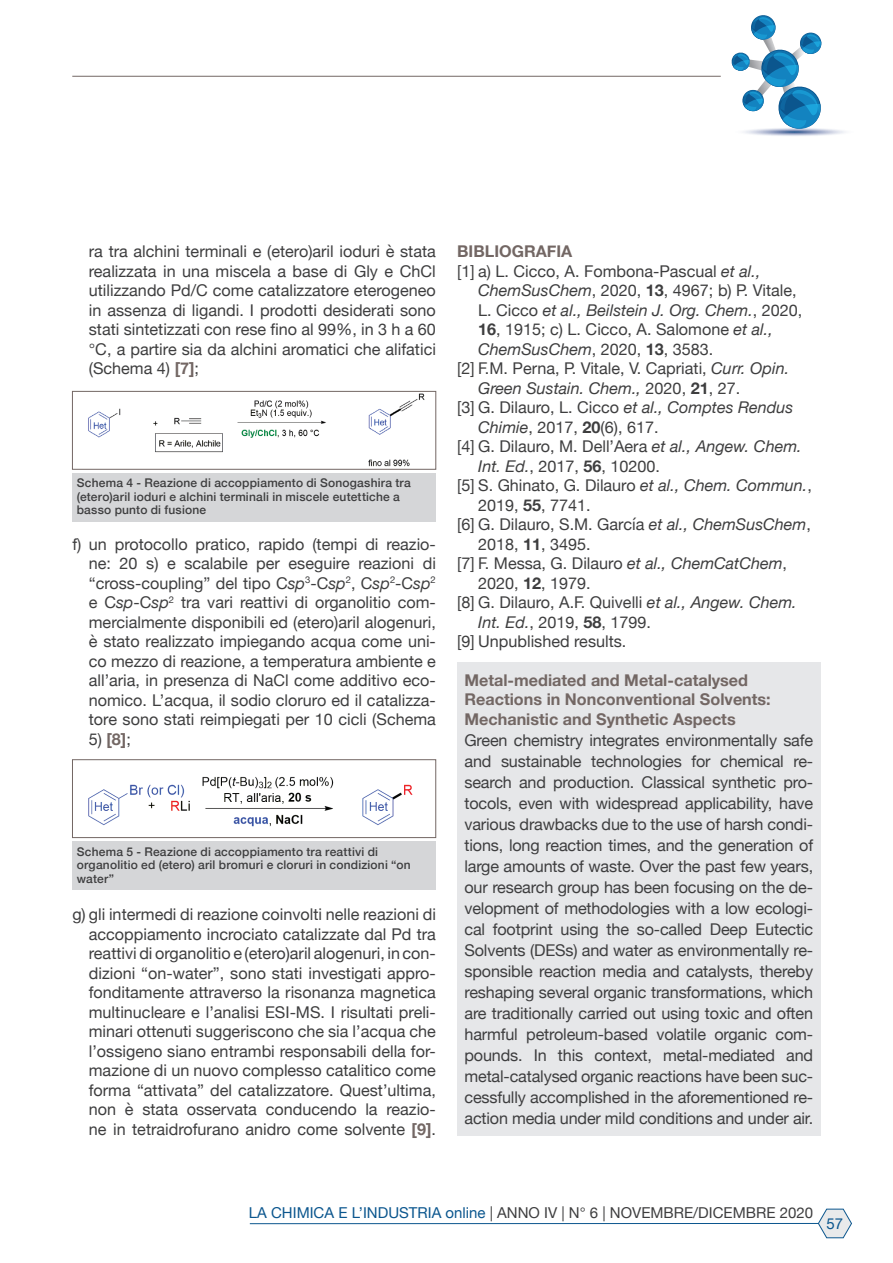
<style>
.page{position:relative;width:893px;height:1263px;background:#fff}
.page>*{position:absolute;margin:0;border:0;box-sizing:border-box;transform-origin:0 0}
.Normale{font:16.2px/19.5px "Helvetica Neue";color:#3e3e3f}
.Normale-2{font:700 16.2px/19.5px "Helvetica Neue";color:#736764}
.t1{font:15px "Helvetica Neue";color:#3e3e3f}
.t2{font:15px "Helvetica Neue";color:#0b568e}
.Dida{font:500 12px/13.5px "Helvetica Neue";letter-spacing:.015em;color:#3e3e3f}
.s1{font-weight:700;color:#736764}
.s2{font-style:italic}
.s3{font-weight:700}
.s4{color:#0b568e}
</style>
<div class="page">
<hr style="left:72px;top:76px;width:649px;height:1px;background:#736764">
<svg style="left:731px;top:15px;width:114px;height:121px"></svg>
<svg style="left:818px;top:1209px;width:34px;height:29px"></svg>
<hr style="left:250px;top:1223px;width:568px;height:1px;background:#0b568e">
<div style="left:457px;top:662px;width:364px;height:474px;background:#e6e7e9"></div>
<img style="left:88px;top:776px;width:325px;height:51px">
<div style="left:72px;top:759px;width:364px;height:79px;border:1px solid #736764"></div>
<div style="left:72px;top:841px;width:364px;height:49px;background:#d5d6d8"></div>
<img style="left:88px;top:393px;width:337px;height:74px">
<div style="left:72px;top:391px;width:364px;height:78px;border:1px solid #736764"></div>
<div style="left:72px;top:473px;width:364px;height:48px;background:#d5d6d8"></div>
<p class="Normale" style="left:89px;top:243px;width:349px;text-align:justify">ra tra alchini terminali e (etero)aril ioduri è stata realizzata in una miscela a base di Gly e ChCl utilizzando Pd/C come catalizzatore eterogeneo in assenza di ligandi. I prodotti desiderati sono stati sintetizzati con rese fino al 99%, in 3 h a 60 °C, a partire sia da alchini aromatici che alifatici (Schema 4) <span class="s1">[7]</span>;</p>
<p class="Dida" style="left:77px;top:475px;width:336px">Schema 4 - Reazione di accoppiamento di Sonogashira tra (etero)aril ioduri e alchini terminali in miscele eutettiche a basso punto di fusione</p>
<p class="Normale" style="left:89px;top:535px;width:349px;text-align:justify;text-indent:-16px">f) un protocollo pratico, rapido (tempi di reazio&shy;ne: 20 s) e scalabile per eseguire reazioni di “cross-coupling” del tipo C<span class="s2">sp</span><sup>3</sup>-C<span class="s2">sp</span><sup>2</sup>, C<span class="s2">sp</span><sup>2</sup>-C<span class="s2">sp</span><sup>2 </sup>e C<span class="s2">sp</span>-C<span class="s2">sp</span><sup>2</sup> tra vari reattivi di organolitio com&shy;mercialmente disponibili ed (etero)aril alogenuri, è stato realizzato impiegando acqua come uni&shy;co mezzo di reazione, a temperatura ambiente e all’aria, in presenza di NaCl come additivo eco&shy;nomico. L’acqua, il sodio cloruro ed il catalizza&shy;tore sono stati reimpiegati per 10 cicli (Schema</p>
<p class="Normale" style="left:89px;top:730px;width:44px">5) <span class="s1">[8]</span>;</p>
<p class="Dida" style="left:77px;top:843px;width:335px">Schema 5 - Reazione di accoppiamento tra reattivi di organolitio ed (etero) aril bromuri e cloruri in condizioni “on water”</p>
<p class="Normale" style="left:89px;top:906px;width:349px;text-align:justify;text-indent:-16px">g) gli intermedi di reazione coinvolti nelle reazioni di accoppiamento incrociato catalizzate dal Pd tra reattivi di organolitio e (etero)aril alogenuri, in con&shy;dizioni “on-water”, sono stati investigati appro&shy;fonditamente attraverso la risonanza magnetica multinucleare e l’analisi ESI-MS. I risultati preli&shy;minari ottenuti suggeriscono che sia l’acqua che l’ossigeno siano entrambi responsabili della for&shy;mazione di un nuovo complesso catalitico come forma “attivata” del catalizzatore. Quest’ultima, non è stata osservata conducendo la reazio&shy;ne in tetraidrofurano anidro come solvente <span class="s1">[9]</span>.</p>
<p class="Normale-2" style="left:457px;top:242px;width:117px">BIBLIOGRAFIA</p>
<p class="Normale" style="left:478px;top:262px;width:326px;text-indent:-21px">[1] a) L. Cicco, A. Fombona-Pascual <span class="s2">et al., ChemSusChem</span>, 2020, <span class="s3">13</span>, 4967; b) P. Vitale, L. Cicco <span class="s2">et al., Beilstein J. Org. Chem.</span>, 2020, <span class="s3">16</span>, 1915; c) L. Cicco, A. Salomone <span class="s2">et al., ChemSusChem</span>, 2020, <span class="s3">13</span>, 3583.</p>
<p class="Normale" style="left:478px;top:360px;width:313px;text-indent:-21px">[2] F.M. Perna, P. Vitale, V. Capriati, <span class="s2">Curr. Opin.<br>Green Sustain. Chem.,</span> 2020, <span class="s3">21</span>, 27.</p>
<p class="Normale" style="left:478px;top:399px;width:317px;text-indent:-21px">[3] G. Dilauro, L. Cicco <span class="s2">et al., Comptes Rendus<br>Chimie</span>, 2017, <span class="s3">20</span>(6), 617.</p>
<p class="Normale" style="left:478px;top:438px;width:325px;text-indent:-21px">[4] G. Dilauro, M. Dell’Aera <span class="s2">et al., Angew. Chem.<br>Int. Ed.</span>, 2017, <span class="s3">56</span>, 10200.</p>
<p class="Normale" style="left:478px;top:477px;width:335px;text-indent:-21px">[5] S. Ghinato, G. Dilauro <span class="s2">et al., Chem. Commun.</span>,<br>2019, <span class="s3">55</span>, 7741.</p>
<p class="Normale" style="left:478px;top:516px;width:334px;text-indent:-21px">[6] G. Dilauro, S.M. García <span class="s2">et al., ChemSusChem</span>,<br>2018, <span class="s3">11</span>, 3495.</p>
<p class="Normale" style="left:478px;top:555px;width:310px;text-indent:-21px">[7] F. Messa, G. Dilauro <span class="s2">et al., ChemCatChem</span>,<br>2020, <span class="s3">12</span>, 1979.</p>
<p class="Normale" style="left:478px;top:594px;width:320px;text-indent:-21px">[8] G. Dilauro, A.F. Quivelli <span class="s2">et al., Angew. Chem.<br>Int. Ed.</span>, 2019, <span class="s3">58</span>, 1799.</p>
<p class="Normale" style="left:457px;top:633px;width:171px">[9] Unpublished results.</p>
<p class="Normale-2" style="left:464px;top:670px;width:308px">Metal-mediated and Metal-catalysed<br>Reactions in Nonconventional Solvents:<br>Mechanistic and Synthetic Aspects</p>
<p class="Normale" style="left:464px;top:730px;width:350px;line-height:21px;text-align:justify">Green chemistry integrates environmentally safe and sustainable technologies for chemical re&shy;search and production. Classical synthetic pro&shy;tocols, even with widespread applicability, have various drawbacks due to the use of harsh condi&shy;tions, long reaction times, and the generation of large amounts of waste. Over the past few years, our research group has been focusing on the de&shy;velopment of methodologies with a low ecologi&shy;cal footprint using the so-called Deep Eutectic Solvents (DESs) and water as environmentally re&shy;sponsible reaction media and catalysts, thereby reshaping several organic transformations, which are traditionally carried out using toxic and often harmful petroleum-based volatile organic com&shy;pounds. In this context, metal-mediated and metal-catalysed organic reactions have been suc&shy;cessfully accomplished in the aforementioned re&shy;action media under mild conditions and under air.</p>
<p class="t1" style="left:249px;top:1202px;width:566px"><span class="s4">LA CHIMICA E L’INDUSTRIA online</span> | ANNO IV | N° 6 | NOVEMBRE/DICEMBRE 2020</p>
<p class="t2" style="left:826px;top:1212px;width:18px">57</p>
</div>
